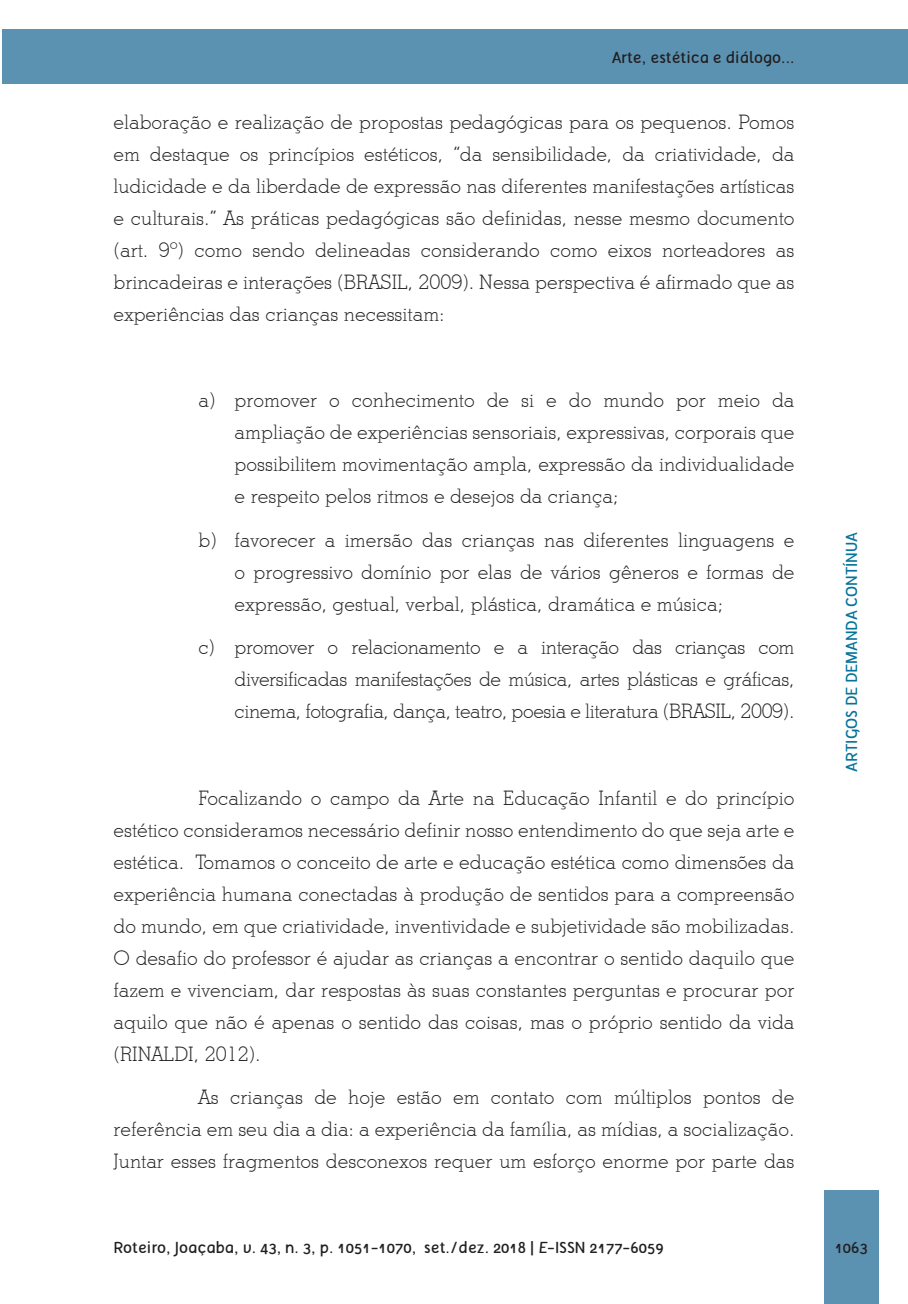
<style>
.page{position:relative;width:908px;height:1304px;background:#fff}
.page>*{position:absolute;margin:0;border:0;box-sizing:border-box;transform-origin:0 0}
.Texto{font:300 20px/32px "Stymie BT";color:#231f20;text-align:justify}
.t1{font:16px "Tellural";color:#231f20}
.t2{font:16px "Tellural";color:#05749b}
.s1{font-style:italic}
</style>
<div class="page">
<div style="left:2px;top:29px;width:905px;height:55px;background:#5b92b2"></div>
<div style="left:823px;top:1191px;width:55px;height:113px;background:#5b92b2"></div>
<p class="t1" style="left:611px;top:48px;width:184px">Arte, estética e diálogo...</p>
<p class="Texto" style="left:113px;top:105px;width:682px">elaboração e realização de propostas pedagógicas para os pequenos. Pomos em destaque os princípios estéticos, “da sensibilidade, da criatividade, da ludicidade e da liberdade de expressão nas diferentes manifestações artísticas e culturais.” As práticas pedagógicas são definidas, nesse mesmo documento (art. 9º) como sendo delineadas considerando como eixos norteadores as brincadeiras e interações (BRASIL, 2009). Nessa perspectiva é afirmado que as experiências das crianças necessitam:</p>
<p class="Texto" style="left:234px;top:384px;width:561px;text-indent:-36px">a) promover o conhecimento de si e do mundo por meio da ampliação de experiências sensoriais, expressivas, corporais que possibilitem movimentação ampla, expressão da individualidade e respeito pelos ritmos e desejos da criança;</p>
<p class="Texto" style="left:234px;top:523px;width:561px;text-indent:-36px">b) favorecer a imersão das crianças nas diferentes linguagens e o progressivo domínio por elas de vários gêneros e formas de expressão, gestual, verbal, plástica, dramática e música;</p>
<p class="Texto" style="left:234px;top:631px;width:561px;text-indent:-36px">c) promover o relacionamento e a interação das crianças com diversificadas manifestações de música, artes plásticas e gráficas, cinema, fotografia, dança, teatro, poesia e literatura (BRASIL, 2009).</p>
<p class="Texto" style="left:113px;top:781px;width:682px;text-indent:85px">Focalizando o campo da Arte na Educação Infantil e do princípio estético consideramos necessário definir nosso entendimento do que seja arte e estética. Tomamos o conceito de arte e educação estética como dimensões da experiência humana conectadas à produção de sentidos para a compreensão do mundo, em que criatividade, inventividade e subjetividade são mobilizadas.<br>O desafio do professor é ajudar as crianças a encontrar o sentido daquilo que fazem e vivenciam, dar respostas às suas constantes perguntas e procurar por aquilo que não é apenas o sentido das coisas, mas o próprio sentido da vida (RINALDI, 2012).</p>
<p class="Texto" style="left:113px;top:1081px;width:682px;text-indent:85px">As crianças de hoje estão em contato com múltiplos pontos de referência em seu dia a dia: a experiência da família, as mídias, a socialização.<br>Juntar esses fragmentos desconexos requer um esforço enorme por parte das</p>
<p class="t1" style="left:113px;top:1239px;width:551px">Roteiro, Joaçaba, v. 43, n. 3, p. 1051-1070, set./dez. 2018 | <span class="s1">E</span>-ISSN 2177-6059</p>
<p class="t2" style="left:842px;top:772px;width:241px;rotate:-90deg">ARTIGOS DE DEMANDA CONTÍNUA</p>
<p class="t1" style="left:834px;top:1239px;width:35px">1063</p>
</div>
